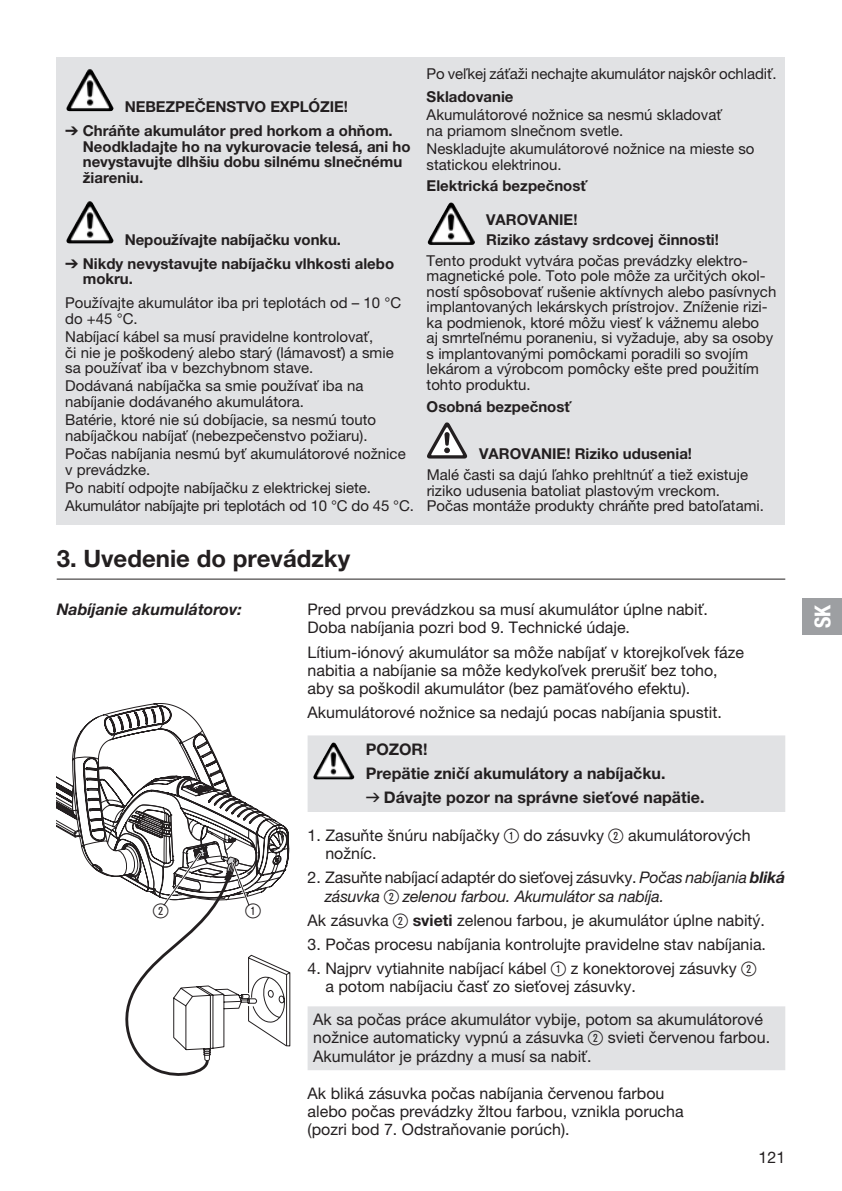
<style>
.page{position:relative;width:842px;height:1191px;background:#fff}
.page>*{position:absolute;margin:0;border:0;box-sizing:border-box;transform-origin:0 0}
.t1{font:700 24px "GARDENA Pro";color:#231f20}
.t2{font:22px "GARDENA Pro Bo Cond";color:#fff}
.t3{font:20px "Ziffernim Kreisund Quadrat BQ";color:#231f20}
.t4{font:16px/18.4px "GARDENA Pro";color:#231f20}
.t5{font:italic 16px/18.4px "GARDENA Pro";letter-spacing:-.01em;color:#231f20}
.t6{font:700 16px/24px "GARDENA Pro";color:#231f20}
.t7{font:italic 700 16px "GARDENA Pro";color:#231f20}
.t8{font:15px/15.4px "GARDENA Pro";color:#231f20}
.t9{font:700 15px/24px "GARDENA Pro";color:#231f20}
.s1{font-family:"Formdruck";font-weight:400}
.s2{font-family:"Ziffernim Kreisund Quadrat BQ";font-size:20px}
.s3{font-style:normal}
.s4{font-weight:700}
.s5{font-family:"Ziffernim Kreisund Quadrat BQ";font-style:normal;font-size:20px}
</style>
<div class="page">
<div style="left:802px;top:598px;width:40px;height:36px;background:#9d9fa2"></div>
<div style="left:57px;top:57px;width:728px;height:467px;background:#e1e2e4"></div>
<img style="left:68px;top:69px;width:21px;height:35px">
<img style="left:68px;top:201px;width:21px;height:36px">
<img style="left:427px;top:203px;width:48px;height:42px">
<svg style="left:427px;top:422px;width:40px;height:36px"></svg>
<hr style="left:57px;top:578px;width:728px;height:1px;background:#231f20">
<svg style="left:308px;top:735px;width:477px;height:335px"></svg>
<svg style="left:57px;top:703px;width:233px;height:372px"></svg>
<img style="left:315px;top:742px;width:18px;height:31px">
<p class="t9" style="left:65px;top:95px;width:329px;text-indent:60px">NEBEZPEČENSTVO EXPLÓZIE!<br><span class="s1">V</span> Chráňte akumulátor pred horkom a ohňom.</p>
<p class="t9" style="left:83px;top:138px;width:329px;line-height:15.4px">Neodkladajte ho na vykurovacie telesá, ani ho nevystavujte dlhšiu dobu silnému slnečnému žiareniu.</p>
<p class="t9" style="left:65px;top:227px;width:330px;text-align:center">Nepoužívajte nabíjačku vonku.<br><span class="s1">V</span> Nikdy nevystavujte nabíjačku vlhkosti alebo</p>
<p class="t9" style="left:83px;top:266px;width:52px">mokru.</p>
<p class="t8" style="left:65px;top:295px;width:338px">Používajte akumulátor iba pri teplotách od – 10 °C do +45 °C.</p>
<p class="t8" style="left:65px;top:329px;width:330px">Nabíjací kábel sa musí pravidelne kontrolovať,<br>či nie je poškodený alebo starý (lámavosť) a smie sa používať iba v bezchybnom stave.</p>
<p class="t8" style="left:65px;top:378px;width:300px">Dodávaná nabíjačka sa smie používať iba na nabíjanie dodávaného akumulátora.</p>
<p class="t8" style="left:65px;top:412px;width:312px">Batérie, ktoré nie sú dobíjacie, sa nesmú touto nabíjačkou nabíjať (nebezpečenstvo požiaru).</p>
<p class="t8" style="left:65px;top:446px;width:342px">Počas nabíjania nesmú byť akumulátorové nožnice v prevádzke.</p>
<p class="t8" style="left:65px;top:478px;width:350px;line-height:18.4px">Po nabití odpojte nabíjačku z elektrickej siete.<br>Akumulátor nabíjajte pri teplotách od 10 °C do 45 °C.</p>
<p class="t8" style="left:427px;top:65px;width:352px">Po veľkej záťaži nechajte akumulátor najskôr ochladiť.</p>
<p class="t9" style="left:427px;top:84px;width:88px">Skladovanie</p>
<p class="t8" style="left:427px;top:107px;width:297px">Akumulátorové nožnice sa nesmú skladovať na priamom slnečnom svetle.</p>
<p class="t8" style="left:427px;top:141px;width:329px">Neskladujte akumulátorové nožnice na mieste so statickou elektrinou.</p>
<p class="t9" style="left:427px;top:174px;width:162px">Elektrická bezpečnosť</p>
<p class="t9" style="left:486px;top:210px;width:234px;line-height:19.6px">VAROVANIE!<br>Riziko zástavy srdcovej činnosti!</p>
<p class="t8" style="left:427px;top:253px;width:351px">Tento produkt vytvára počas prevádzky elektro&shy;magnetické pole. Toto pole môže za určitých okol&shy;ností spôsobovať rušenie aktívnych alebo pasívnych implantovaných lekárskych prístrojov. Zníženie rizi&shy;ka podmienok, ktoré môžu viesť k vážnemu alebo<br>aj smrteľnému poraneniu, si vyžaduje, aby sa osoby s implantovanými pomôckami poradili so svojím lekárom a výrobcom pomôcky ešte pred použitím tohto produktu.</p>
<p class="t9" style="left:427px;top:394px;width:146px">Osobná bezpečnosť</p>
<p class="t9" style="left:479px;top:441px;width:215px">VAROVANIE! Riziko udusenia!</p>
<p class="t8" style="left:427px;top:467px;width:339px">Malé časti sa dajú ľahko prehltnúť a tiež existuje riziko udusenia batoliat plastovým vreckom.<br>Počas montáže produkty chráňte pred batoľatami.</p>
<h1 class="t1" style="left:57px;top:544px;width:295px">3. Uvedenie do prevádzky</h1>
<p class="t7" style="left:57px;top:599px;width:187px">Nabíjanie akumulátorov:</p>
<p class="t4" style="left:308px;top:600px;width:402px">Pred prvou prevádzkou sa musí akumulátor úplne nabiť.<br>Doba nabíjania pozri bod 9. Technické údaje.</p>
<p class="t4" style="left:308px;top:642px;width:438px">Lítium-iónový akumulátor sa môže nabíjať v ktorejkoľvek fáze nabitia a nabíjanie sa môže kedykoľvek prerušiť bez toho, aby sa poškodil akumulátor (bez pamäťového efektu).</p>
<p class="t4" style="left:308px;top:703px;width:416px">Akumulátorové nožnice sa nedajú pocas nabíjania spustit.</p>
<p class="t6" style="left:366px;top:737px;width:340px">POZOR!<br>Prepätie zničí akumulátory a nabíjačku.<br><span class="s1">v</span> Dávajte pozor na správne sieťové napätie.</p>
<p class="t4" style="left:325px;top:825px;width:427px;text-indent:-18px">1. Zasuňte šnúru nabíjačky <span class="s2">1</span> do zásuvky <span class="s2">2</span> akumulátorových nožníc.</p>
<p class="t5" style="left:325px;top:868px;width:462px;text-indent:-18px"><span class="s3">2. Zasuňte nabíjací adaptér do sieťovej zásuvky.</span> Počas nabíjania <span class="s4">bliká </span>zásuvka <span class="s5">2</span> zelenou farbou. Akumulátor sa nabíja.</p>
<p class="t4" style="left:308px;top:910px;width:459px">Ak zásuvka <span class="s2">2</span> <span class="s4">svieti</span> zelenou farbou, je akumulátor úplne nabitý.</p>
<p class="t4" style="left:308px;top:934px;width:460px">3. Počas procesu nabíjania kontrolujte pravidelne stav nabíjania.</p>
<p class="t4" style="left:325px;top:958px;width:432px;text-indent:-18px">4. Najprv vytiahnite nabíjací kábel <span class="s2">1</span> z konektorovej zásuvky <span class="s2">2 </span>a potom nabíjaciu časť zo sieťovej zásuvky.</p>
<p class="t4" style="left:313px;top:1009px;width:458px">Ak sa počas práce akumulátor vybije, potom sa akumulátorové nožnice automaticky vypnú a zásuvka <span class="s2">2</span> svieti červenou farbou.<br>Akumulátor je prázdny a musí sa nabiť.</p>
<p class="t4" style="left:308px;top:1083px;width:377px">Ak bliká zásuvka počas nabíjania červenou farbou alebo počas prevádzky žltou farbou, vznikla porucha (pozri bod 7. Odstraňovanie porúch).</p>
<h3 class="t3" style="left:153px;top:899px;width:17px">2</h3>
<h3 class="t3" style="left:245px;top:899px;width:17px">1</h3>
<p class="t4" style="left:759px;top:1147px;width:28px">121</p>
<h2 class="t2" style="left:809px;top:628px;width:25px;rotate:-90deg">SK</h2>
</div>
